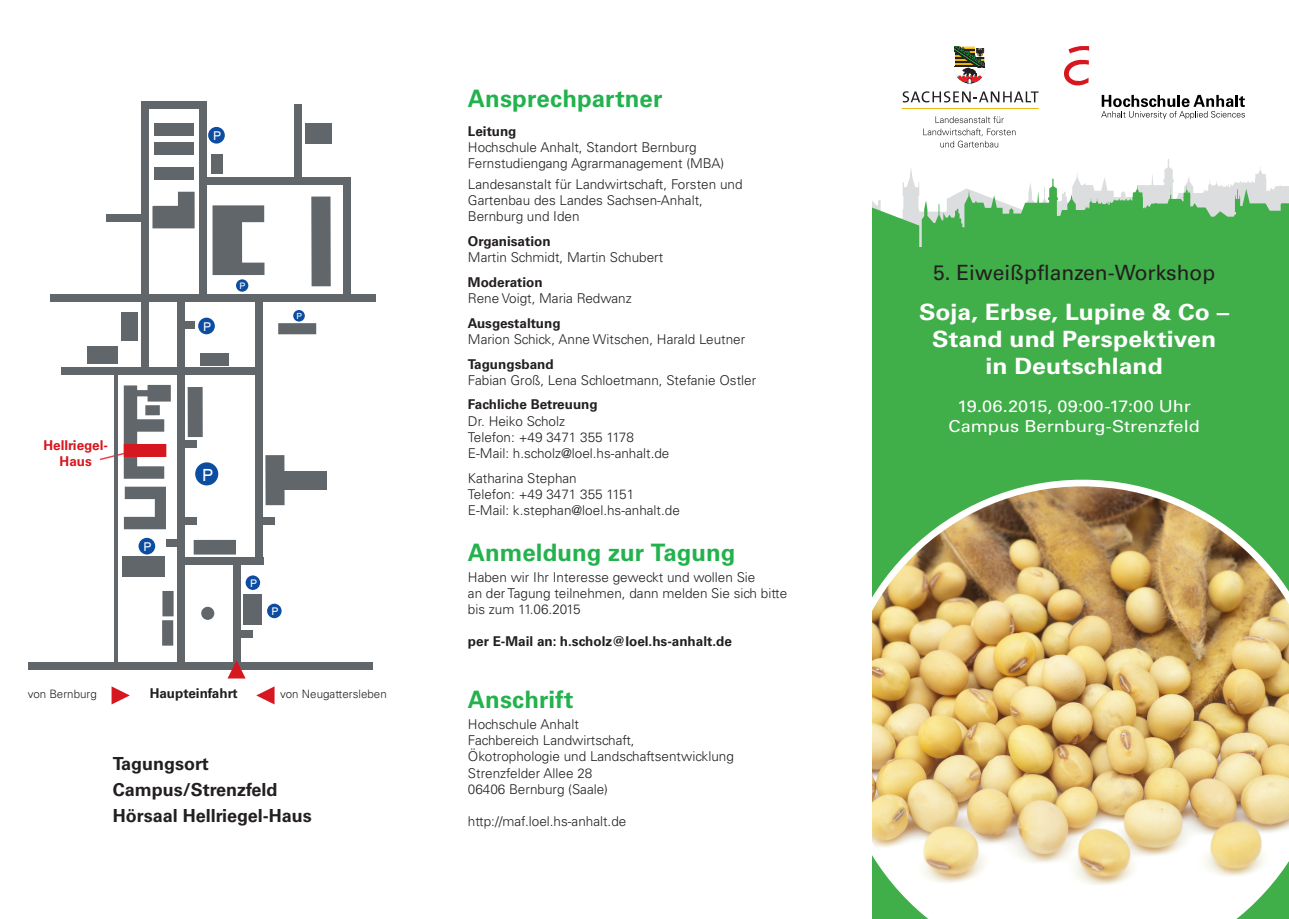
<style>
.page{position:relative;width:1289px;height:919px;background:#fff}
.page>*{position:absolute;margin:0;border:0;box-sizing:border-box;transform-origin:0 0}
.t1{font:700 24px "Univers LT Std";color:#23b24d}
.t2{font:700 22.5px/27px "Univers LT Std";letter-spacing:.005em;color:#fff;text-align:center;scale:1.1 1}
.t3{font:21px "Univers LT Std";color:#231f20}
.Diskussion{font:700 18px "Univers LT Std";color:#231f20}
.t4{font:16.8px "Helvetica";color:#fff}
.t5{font:16.5px "Univers LT Std";letter-spacing:.005em;color:#fff;scale:1.1 1}
.t6{font:300 13.5px/16.2px "Univers LT Std";color:#231f20}
.Thema{font:700 13.5px "Univers LT Std";color:#231f20}
.Diskussion-2{font:700 13.5px/16.2px "Univers LT Std";color:#d7171f;text-align:center}
.t7{font:12.15px "Helvetica";color:#fff}
.t8{font:300 11.55px "Univers LT Std";color:#231f20}
.t9{font:10.5px "Helvetica";color:#fff}
.t10{font:9px "Helvetica";color:#fff}
.t11{font:8.4px "Helvetica";color:#fff}
</style>
<div class="page">
<svg style="left:872px;top:179px;width:416px;height:300px;background:#50b458"></svg>
<img style="left:872px;top:479px;width:416px;height:439px">
<svg style="left:152px;top:192px;width:43px;height:36px"></svg>
<div style="left:280px;top:470px;width:46px;height:19px;background:#61666b"></div>
<svg style="left:212px;top:205px;width:52px;height:70px"></svg>
<div style="left:294px;top:104px;width:8px;height:76px;background:#61666b"></div>
<div style="left:195px;top:462px;width:23px;height:23px;background:#0d4da1;border-radius:50%"></div>
<div style="left:198px;top:317px;width:17px;height:17px;background:#0d4da1;border-radius:50%"></div>
<div style="left:188px;top:387px;width:15px;height:50px;background:#61666b"></div>
<div style="left:243px;top:594px;width:19px;height:31px;background:#61666b"></div>
<div style="left:265px;top:455px;width:19px;height:50px;background:#61666b"></div>
<div style="left:138px;top:537px;width:17px;height:17px;background:#0d4da1;border-radius:50%"></div>
<div style="left:246px;top:575px;width:14px;height:15px;background:#0d4da1;border-radius:50%"></div>
<div style="left:267px;top:603px;width:14px;height:15px;background:#0d4da1;border-radius:50%"></div>
<svg style="left:112px;top:686px;width:18px;height:18px"></svg>
<svg style="left:256px;top:686px;width:18px;height:18px"></svg>
<div style="left:293px;top:310px;width:12px;height:11px;background:#0d4da1;border-radius:50%"></div>
<div style="left:236px;top:279px;width:12px;height:13px;background:#0d4da1;border-radius:50%"></div>
<div style="left:199px;top:101px;width:8px;height:196px;background:#61666b"></div>
<div style="left:343px;top:177px;width:8px;height:120px;background:#61666b"></div>
<div style="left:50px;top:294px;width:325px;height:7px;background:#61666b"></div>
<div style="left:203px;top:177px;width:144px;height:7px;background:#61666b"></div>
<div style="left:306px;top:124px;width:26px;height:20px;background:#61666b"></div>
<div style="left:154px;top:123px;width:40px;height:12px;background:#61666b"></div>
<div style="left:141px;top:101px;width:8px;height:274px;background:#61666b"></div>
<div style="left:141px;top:101px;width:65px;height:8px;background:#61666b"></div>
<div style="left:154px;top:143px;width:40px;height:12px;background:#61666b"></div>
<div style="left:154px;top:167px;width:40px;height:13px;background:#61666b"></div>
<div style="left:211px;top:154px;width:12px;height:19px;background:#61666b"></div>
<div style="left:311px;top:196px;width:20px;height:90px;background:#61666b"></div>
<div style="left:208px;top:127px;width:17px;height:17px;background:#0d4da1;border-radius:50%"></div>
<svg style="left:100px;top:385px;width:71px;height:93px"></svg>
<hr style="left:115px;top:373px;width:3px;height:297px;background:#61666b">
<div style="left:61px;top:367px;width:197px;height:8px;background:#61666b"></div>
<div style="left:122px;top:313px;width:16px;height:28px;background:#61666b"></div>
<div style="left:87px;top:346px;width:31px;height:18px;background:#61666b"></div>
<svg style="left:124px;top:486px;width:42px;height:43px"></svg>
<div style="left:123px;top:556px;width:42px;height:21px;background:#61666b"></div>
<div style="left:177px;top:297px;width:8px;height:372px;background:#61666b"></div>
<div style="left:179px;top:557px;width:84px;height:8px;background:#61666b"></div>
<div style="left:255px;top:297px;width:8px;height:268px;background:#61666b"></div>
<div style="left:162px;top:591px;width:12px;height:25px;background:#61666b"></div>
<div style="left:194px;top:540px;width:42px;height:14px;background:#61666b"></div>
<div style="left:162px;top:620px;width:11px;height:25px;background:#61666b"></div>
<div style="left:278px;top:323px;width:38px;height:11px;background:#61666b"></div>
<div style="left:200px;top:353px;width:29px;height:12px;background:#61666b"></div>
<div style="left:262px;top:517px;width:13px;height:8px;background:#61666b"></div>
<div style="left:184px;top:440px;width:13px;height:7px;background:#61666b"></div>
<div style="left:181px;top:321px;width:13px;height:8px;background:#61666b"></div>
<div style="left:107px;top:214px;width:37px;height:8px;background:#61666b"></div>
<div style="left:184px;top:517px;width:13px;height:8px;background:#61666b"></div>
<div style="left:167px;top:539px;width:13px;height:8px;background:#61666b"></div>
<div style="left:201px;top:606px;width:13px;height:14px;background:#61666b;border-radius:50%"></div>
<div style="left:28px;top:662px;width:344px;height:8px;background:#61666b"></div>
<div style="left:233px;top:561px;width:7px;height:105px;background:#61666b"></div>
<div style="left:240px;top:629px;width:13px;height:8px;background:#61666b"></div>
<div style="left:124px;top:444px;width:42px;height:13px;background:#d7171f"></div>
<svg style="left:227px;top:660px;width:19px;height:18px"></svg>
<svg style="left:1064px;top:46px;width:25px;height:40px"></svg>
<svg style="left:1101px;top:95px;width:143px;height:24px"></svg>
<svg style="left:902px;top:91px;width:136px;height:11px"></svg>
<svg style="left:954px;top:47px;width:31px;height:36px"></svg>
<hr style="left:901px;top:108px;width:137px;height:1px;background:#e8b809">
<svg style="left:923px;top:116px;width:92px;height:31px"></svg>
<p class="t7" style="left:213px;top:129px;width:10px">P</p>
<p class="Diskussion-2" style="left:43px;top:437px;width:66px">Hellriegel-<br>Haus</p>
<p class="t7" style="left:144px;top:539px;width:10px">P</p>
<p class="t7" style="left:203px;top:319px;width:10px">P</p>
<p class="t10" style="left:240px;top:280px;width:7px">P</p>
<p class="t11" style="left:296px;top:311px;width:7px">P</p>
<p class="t4" style="left:202px;top:465px;width:13px">P</p>
<p class="t9" style="left:250px;top:577px;width:9px">P</p>
<p class="t9" style="left:271px;top:605px;width:9px">P</p>
<p class="t8" style="left:28px;top:686px;width:70px">von Bernburg</p>
<p class="Thema" style="left:150px;top:685px;width:90px">Haupteinfahrt</p>
<p class="t8" style="left:280px;top:686px;width:108px">von Neugattersleben</p>
<p class="Diskussion" style="left:113px;top:753px;width:97px">Tagungsort</p>
<p class="Diskussion" style="left:113px;top:779px;width:166px">Campus/Strenzfeld</p>
<p class="Diskussion" style="left:113px;top:804px;width:200px">Hörsaal Hellriegel-Haus</p>
<h2 class="t1" style="left:468px;top:84px;width:196px">Ansprechpartner</h2>
<p class="Thema" style="left:468px;top:123px;width:50px">Leitung</p>
<p class="t6" style="left:468px;top:139px;width:258px">Hochschule Anhalt, Standort Bernburg<br>Fernstudiengang Agrarmanagement (MBA)</p>
<p class="t6" style="left:468px;top:176px;width:276px">Landesanstalt für Landwirtschaft, Forsten und<br>Gartenbau des Landes Sachsen-Anhalt,<br>Bernburg und Iden</p>
<p class="Thema" style="left:468px;top:233px;width:84px">Organisation</p>
<p class="t6" style="left:468px;top:249px;width:197px">Martin Schmidt, Martin Schubert</p>
<p class="Thema" style="left:468px;top:274px;width:76px">Moderation</p>
<p class="t6" style="left:468px;top:290px;width:165px">Rene Voigt, Maria Redwanz</p>
<p class="Thema" style="left:468px;top:315px;width:94px">Ausgestaltung</p>
<p class="t6" style="left:468px;top:331px;width:279px">Marion Schick, Anne Witschen, Harald Leutner</p>
<p class="Thema" style="left:468px;top:356px;width:87px">Tagungsband</p>
<p class="t6" style="left:468px;top:372px;width:290px">Fabian Groß, Lena Schloetmann, Stefanie Ostler</p>
<p class="Thema" style="left:468px;top:397px;width:131px">Fachliche Betreuung</p>
<p class="t6" style="left:468px;top:413px;width:99px">Dr. Heiko Scholz</p>
<p class="t6" style="left:468px;top:429px;width:167px">Telefon: +49 3471 355 1178</p>
<p class="t6" style="left:468px;top:445px;width:203px">E-Mail: h.scholz@loel.hs-anhalt.de</p>
<p class="t6" style="left:468px;top:470px;width:110px">Katharina Stephan</p>
<p class="t6" style="left:468px;top:486px;width:168px">Telefon: +49 3471 355 1151</p>
<p class="t6" style="left:468px;top:502px;width:213px">E-Mail: k.stephan@loel.hs-anhalt.de</p>
<h2 class="t1" style="left:468px;top:538px;width:269px">Anmeldung zur Tagung</h2>
<p class="t6" style="left:468px;top:568px;width:321px">Haben wir Ihr Interesse geweckt und wollen Sie<br>an der Tagung teilnehmen, dann melden Sie sich bitte bis zum 11.06.2015</p>
<p class="Thema" style="left:468px;top:633px;width:265px">per E-Mail an: h.scholz@loel.hs-anhalt.de</p>
<h2 class="t1" style="left:468px;top:685px;width:107px">Anschrift</h2>
<p class="t6" style="left:468px;top:716px;width:112px">Hochschule Anhalt</p>
<p class="t6" style="left:468px;top:732px;width:267px">Fachbereich Landwirtschaft,<br>Ökotrophologie und Landschaftsentwicklung</p>
<p class="t6" style="left:468px;top:764px;width:142px">Strenzfelder Allee 28<br>06406 Bernburg (Saale)</p>
<p class="t6" style="left:468px;top:813px;width:160px">http://maf.loel.hs-anhalt.de</p>
<p class="t3" style="left:933px;top:260px;width:283px">5. Eiweißpflanzen-Workshop</p>
<p class="t2" style="left:919px;top:299px;width:283px">Soja, Erbse, Lupine &amp; Co –<br>Stand und Perspektiven in Deutschland</p>
<p class="t5" style="left:957px;top:396px;width:213px">19.06.2015, 09:00-17:00 Uhr</p>
<p class="t5" style="left:948px;top:416px;width:230px">Campus Bernburg-Strenzfeld</p>
</div>
